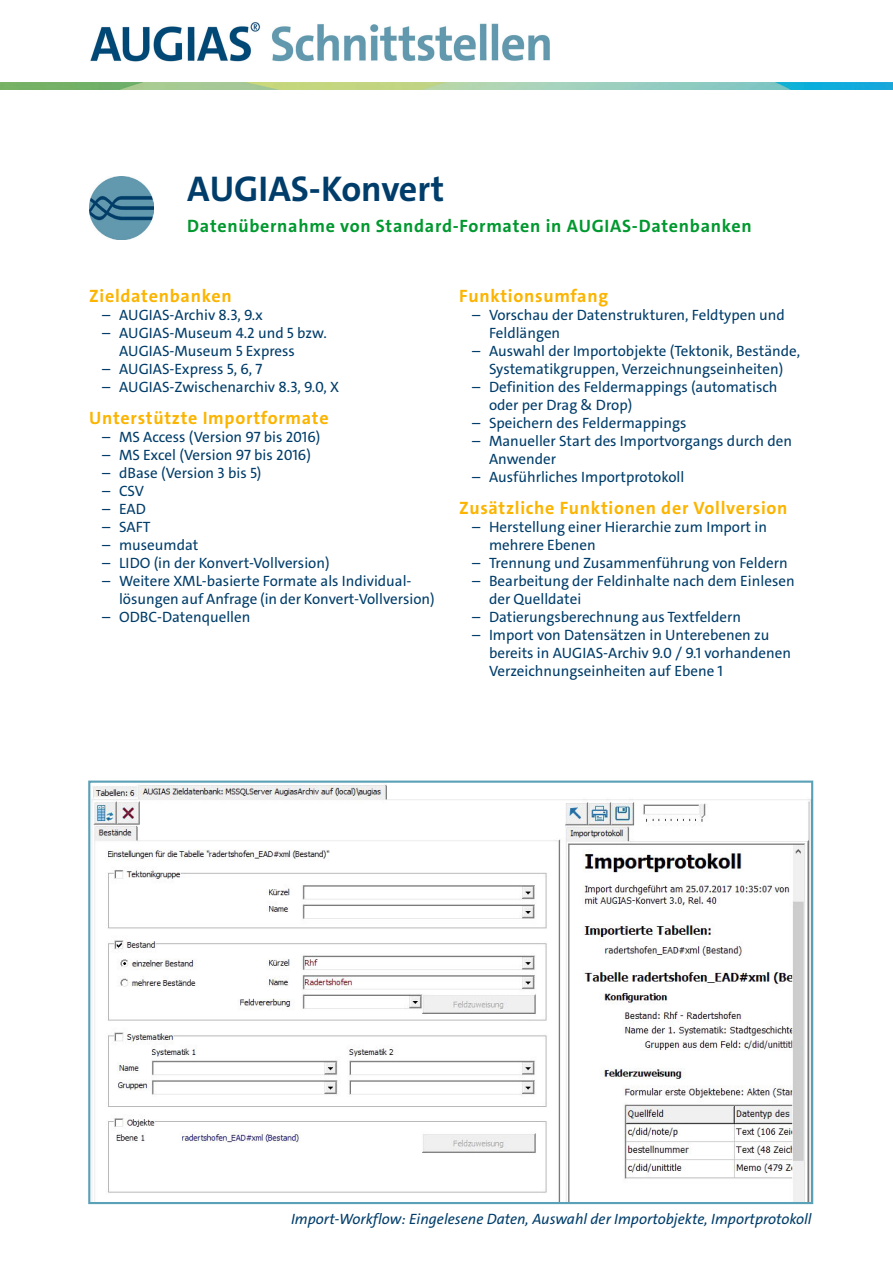
<style>
.page{position:relative;width:893px;height:1263px;background:#fff}
.page>*{position:absolute;margin:0;border:0;box-sizing:border-box;transform-origin:0 0}
.t1{font:700 36px "The Sans C4 s";color:#003d6a}
.t2{font:700 18px "The Sans C4 s";letter-spacing:.04em;color:#fbb400}
.t3{font:700 18px "The Sans C4 s";letter-spacing:.04em;color:#00982f}
.t4{font:15px/18px "The Sans C4 s";color:#003d6a}
.t5{font:italic 15px "The Sans C4 s";color:#003d6a}
</style>
<div class="page">
<img style="left:0;top:82px;width:893px;height:7px">
<img style="left:90px;top:22px;width:460px;height:40px">
<img style="left:89px;top:176px;width:64px;height:64px">
<svg style="left:88px;top:780px;width:725px;height:424px"></svg>
<h1 class="t1" style="left:187px;top:166px;width:259px">AUGIAS-Konvert</h1>
<p class="t3" style="left:187px;top:215px;width:566px">Datenübernahme von Standard-Formaten in AUGIAS-Datenbanken</p>
<p class="t2" style="left:89px;top:285px;width:144px">Zieldatenbanken</p>
<p class="t4" style="left:102px;top:306px;width:162px">– AUGIAS-Archiv 8.3, 9.x</p>
<p class="t4" style="left:119px;top:324px;width:209px;text-indent:-17px">– AUGIAS-Museum 4.2 und 5 bzw.<br>AUGIAS-Museum 5 Express</p>
<p class="t4" style="left:102px;top:360px;width:162px">– AUGIAS-Express 5, 6, 7</p>
<p class="t4" style="left:102px;top:378px;width:238px">– AUGIAS-Zwischenarchiv 8.3, 9.0, X</p>
<p class="t2" style="left:89px;top:406px;width:241px">Unterstützte Importformate</p>
<p class="t4" style="left:102px;top:428px;width:220px">– MS Access (Version 97 bis 2016)</p>
<p class="t4" style="left:102px;top:446px;width:210px">– MS Excel (Version 97 bis 2016)</p>
<p class="t4" style="left:102px;top:464px;width:161px">– dBase (Version 3 bis 5)</p>
<p class="t4" style="left:102px;top:482px;width:43px">– CSV</p>
<p class="t4" style="left:102px;top:500px;width:45px">– EAD</p>
<p class="t4" style="left:102px;top:518px;width:50px">– SAFT</p>
<p class="t4" style="left:102px;top:536px;width:97px">– museumdat</p>
<p class="t4" style="left:102px;top:554px;width:229px">– LIDO (in der Konvert-Vollversion)</p>
<p class="t4" style="left:119px;top:572px;width:317px;text-indent:-17px">– Weitere XML-basierte Formate als Individual&shy;lösungen auf Anfrage (in der Konvert-Vollversion)</p>
<p class="t4" style="left:102px;top:608px;width:150px">– ODBC-Datenquellen</p>
<p class="t2" style="left:459px;top:285px;width:150px">Funktionsumfang</p>
<p class="t4" style="left:489px;top:306px;width:297px;text-indent:-17px">– Vorschau der Datenstrukturen, Feldtypen und<br>Feldlängen</p>
<p class="t4" style="left:472px;top:342px;width:330px;text-align:center">– Auswahl der Importobjekte (Tektonik, Bestände,<br>Systematikgruppen, Verzeichnungseinheiten)</p>
<p class="t4" style="left:489px;top:378px;width:290px;text-indent:-17px">– Definition des Feldermappings (automatisch oder per Drag &amp; Drop)</p>
<p class="t4" style="left:472px;top:414px;width:216px">– Speichern des Feldermappings</p>
<p class="t4" style="left:489px;top:432px;width:305px;text-indent:-17px">– Manueller Start des Importvorgangs durch den<br>Anwender</p>
<p class="t4" style="left:472px;top:468px;width:214px">– Ausführliches Importprotokoll</p>
<p class="t2" style="left:459px;top:496px;width:330px">Zusätzliche Funktionen der Vollversion</p>
<p class="t4" style="left:489px;top:518px;width:279px;text-indent:-17px">– Herstellung einer Hierarchie zum Import in mehrere Ebenen</p>
<p class="t4" style="left:472px;top:554px;width:317px">– Trennung und Zusammenführung von Feldern</p>
<p class="t4" style="left:489px;top:572px;width:307px;text-indent:-17px">– Bearbeitung der Feldinhalte nach dem Einlesen der Quelldatei</p>
<p class="t4" style="left:472px;top:608px;width:270px">– Datierungsberechnung aus Textfeldern</p>
<p class="t4" style="left:489px;top:626px;width:303px;text-indent:-17px">– Import von Datensätzen in Unterebenen zu bereits in AUGIAS-Archiv 9.0 / 9.1 vorhandenen<br>Verzeichnungseinheiten auf Ebene 1</p>
<p class="t5" style="left:291px;top:1209px;width:522px">Import-Workflow: Eingelesene Daten, Auswahl der Importobjekte, Importprotokoll</p>
</div>
